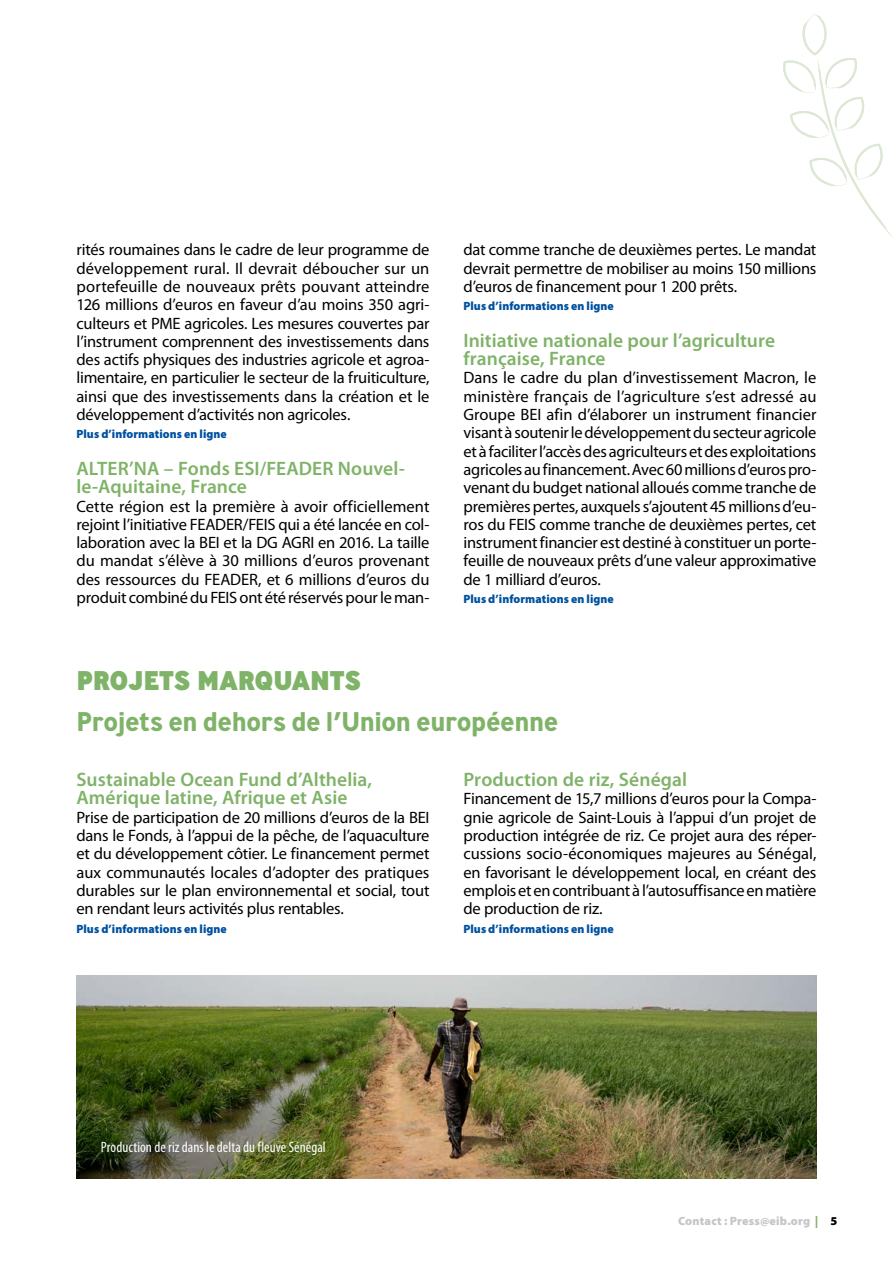
<style>
.page{position:relative;width:893px;height:1263px;background:#fff}
.page>*{position:absolute;margin:0;border:0;box-sizing:border-box;transform-origin:0 0}
.t1{font:700 27px "Ministry";letter-spacing:-.015em;color:#7fb368}
.t2{font:800 27px "Ministry";letter-spacing:-.01em;color:#7fb368}
.t3{font:600 19.5px/18.3px "Myriad Pro";letter-spacing:.005em;color:#7fb368}
.t4{font:16.5px/18.3px "Myriad Pro";letter-spacing:-.015em;color:#000;text-align:justify}
.t5{font:condensed 15px "Myriad Pro";letter-spacing:.005em;color:#fff}
.t6{font:900 12px "Myriad Pro";letter-spacing:.005em;color:#0051a0}
.t7{font:900 12px "Myriad Pro";letter-spacing:.015em;color:#c6c6c6}
.s1{color:#7fb368}
.s2{color:#000}
</style>
<div class="page">
<svg style="left:783px;top:14px;width:110px;height:224px"></svg>
<img style="left:77px;top:976px;width:739px;height:202px">
<p class="t4" style="left:77px;top:241px;width:354px">rités roumaines dans le cadre de leur programme de développement rural. Il devrait déboucher sur un portefeuille de nouveaux prêts pouvant atteindre 126 millions d’euros en faveur d’au moins 350 agri&shy;culteurs et PME agricoles. Les mesures couvertes par l’instrument comprennent des investissements dans des actifs physiques des industries agricole et agroa&shy;limentaire, en particulier le secteur de la fruiticulture, ainsi que des investissements dans la création et le développement d’activités non agricoles.</p>
<p class="t6" style="left:77px;top:427px;width:152px">Plus d’informations en ligne</p>
<p class="t3" style="left:77px;top:460px;width:330px">ALTER’NA – Fonds ESI/FEADER Nouvel&shy;le-Aquitaine, France</p>
<p class="t4" style="left:77px;top:497px;width:354px">Cette région est la première à avoir officiellement rejoint l’initiative FEADER/FEIS qui a été lancée en col&shy;laboration avec la BEI et la DG AGRI en 2016. La taille du mandat s’élève à 30 millions d’euros provenant des ressources du FEADER, et 6 millions d’euros du produit combiné du FEIS ont été réservés pour le man-</p>
<p class="t4" style="left:463px;top:241px;width:354px">dat comme tranche de deuxièmes pertes. Le mandat devrait permettre de mobiliser au moins 150 millions d’euros de financement pour 1 200 prêts.</p>
<p class="t6" style="left:463px;top:299px;width:152px">Plus d’informations en ligne</p>
<p class="t3" style="left:463px;top:331px;width:313px">Initiative nationale pour l’agriculture française, France</p>
<p class="t4" style="left:463px;top:369px;width:354px">Dans le cadre du plan d’investissement Macron, le ministère français de l’agriculture s’est adressé au Groupe BEI afin d’élaborer un instrument financier visant à soutenir le développement du secteur agricole et à faciliter l’accès des agriculteurs et des exploitations agricoles au financement. Avec 60millions d’euros pro&shy;venant du budget national alloués comme tranche de premières pertes, auxquels s’ajoutent 45millions d’eu&shy;ros du FEIS comme tranche de deuxièmes pertes, cet instrument financier est destiné à constituer un porte&shy;feuille de nouveaux prêts d’une valeur approximative de 1 milliard d’euros.</p>
<p class="t6" style="left:463px;top:592px;width:152px">Plus d’informations en ligne</p>
<h1 class="t2" style="left:77px;top:662px;width:286px">PROJETS MARQUANTS</h1>
<h1 class="t1" style="left:77px;top:704px;width:484px">Projets en dehors de l’Union européenne</h1>
<p class="t3" style="left:77px;top:771px;width:297px">Sustainable Ocean Fund d’Althelia,<br>Amérique latine, Afrique et Asie</p>
<p class="t4" style="left:77px;top:808px;width:354px">Prise de participation de 20 millions d’euros de la BEI dans le Fonds, à l’appui de la pêche, de l’aquaculture et du développement côtier. Le financement permet aux communautés locales d’adopter des pratiques durables sur le plan environnemental et social, tout en rendant leurs activités plus rentables.</p>
<p class="t6" style="left:77px;top:922px;width:152px">Plus d’informations en ligne</p>
<p class="t3" style="left:463px;top:771px;width:225px">Production de riz, Sénégal</p>
<p class="t4" style="left:463px;top:790px;width:354px">Financement de 15,7 millions d’euros pour la Compa&shy;gnie agricole de Saint-Louis à l’appui d’un projet de production intégrée de riz. Ce projet aura des réper&shy;cussions socio-économiques majeures au Sénégal, en favorisant le développement local, en créant des emplois et en contribuant à l’autosuffisance en matière de production de riz.</p>
<p class="t6" style="left:463px;top:922px;width:152px">Plus d’informations en ligne</p>
<p class="t5" style="left:101px;top:1139px;width:227px">Production de riz dans le delta du fleuve Sénégal</p>
<p class="t7" style="left:678px;top:1214px;width:161px">Contact : Press@eib.org <span class="s1">|</span> <span class="s2">5</span></p>
</div>
